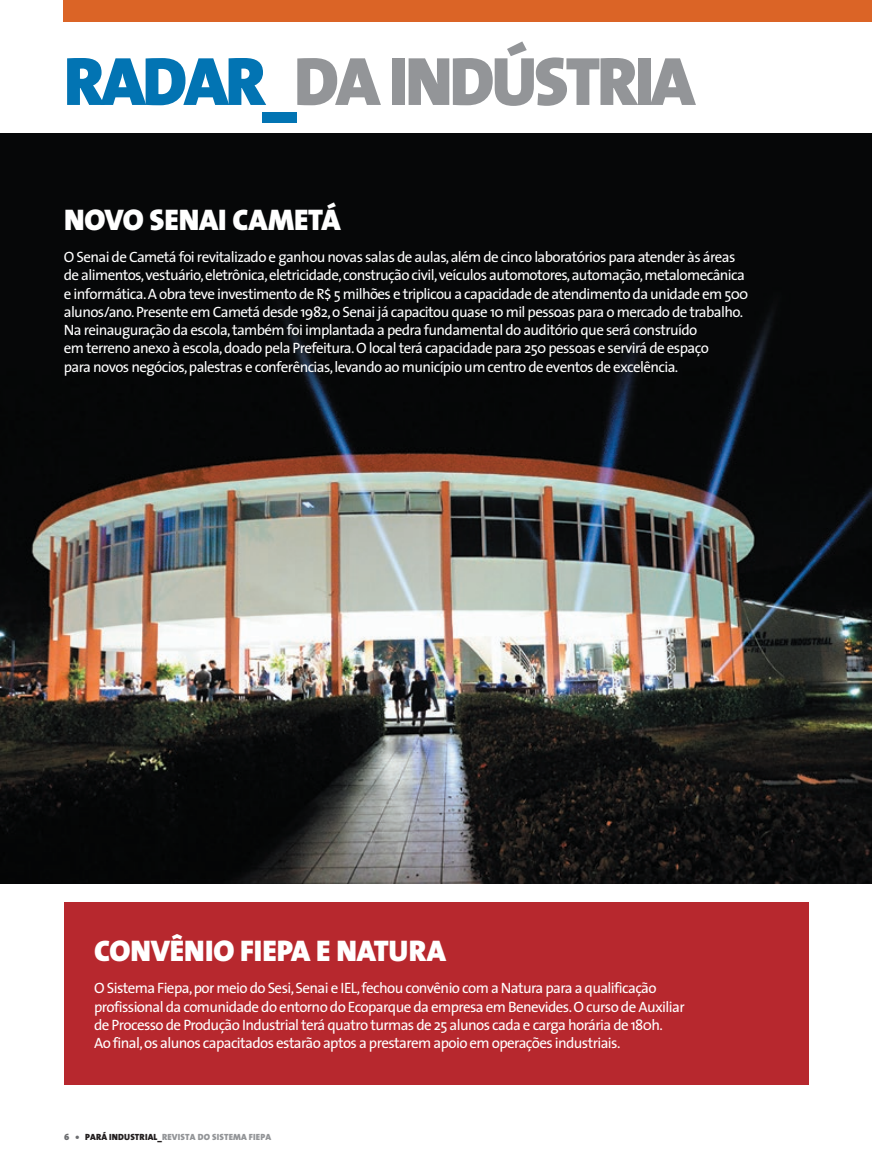
<style>
.page{position:relative;width:872px;height:1170px;background:#fff}
.page>*{position:absolute;margin:0;border:0;box-sizing:border-box;transform-origin:0 0}
.t1{font:900 69px "The Sans";letter-spacing:-.045em;color:#939598}
.t2{font:900 30px "The Sans";letter-spacing:-.005em;color:#fff}
.t3{font:15px/18.3px "The Sans";letter-spacing:-.04em;color:#fff}
.t4{font:900 9px "The Sans";letter-spacing:.015em;color:#939598}
.s1{color:#0274b3}
.s2{color:#6c6d70}
.s3{color:#231f20}
</style>
<div class="page">
<div style="left:64px;top:901px;width:744px;height:183px;background:#b7282e"></div>
<img style="left:0;top:134px;width:872px;height:749px">
<div style="left:64px;top:0;width:808px;height:21px;background:#db6426"></div>
<h1 class="t1" style="left:64px;top:23px;width:633px"><span class="s1">RADAR_</span>DA IN DÚSTRIA</h1>
<h2 class="t2" style="left:64px;top:194px;width:41px">NOVO</h2>
<h2 class="t2" style="left:150px;top:194px;width:189px">SENAI CAMETÁ</h2>
<p class="t3" style="left:64px;top:247px;width:686px">O Senai de Cametá foi revitalizado e ganhou novas salas de aulas, além de cinco laboratórios para atender às áreas de alimentos, vestuário, eletrônica, eletricidade, construção civil, veículos automotores, automação, metalomecânica e informática. A obra teve investimento de R$ 5 milhões e triplicou a capacidade de atendimento da unidade em 500 alunos/ano. Presente em Cametá desde 1982, o Senai já capacitou quase 10 mil pessoas para o mercado de trabalho.<br>Na reinauguração da escola, também foi implantada a pedra fundamental do auditório que será construído<br>em terreno anexo à escola, doado pela Prefeitura. O local terá capacidade para 250 pessoas e servirá de espaço<br>para novos negócios, palestras e conferências, levando ao município um centro de eventos de excelência.</p>
<h2 class="t2" style="left:94px;top:925px;width:37px">CONV</h2>
<h2 class="t2" style="left:170px;top:925px;width:32px">ÊNIO</h2>
<h2 class="t2" style="left:240px;top:925px;width:207px">FIEPA E NATURA</h2>
<p class="t3" style="left:94px;top:978px;width:592px">O Sistema Fiepa, por meio do Sesi, Senai e I EL, fechou convênio com a Natura para a qualificação profissional da comunidade do entorno do Ecoparque da empresa em Benevides. O curso de Auxiliar de Processo de Produção I ndustrial terá quatro turmas de 25 alunos cada e carga horária de 180h.<br>Ao final, os alunos capacitados estarão aptos a prestarem apoio em operações industriais.</p>
<p class="t4" style="left:64px;top:1128px;width:208px"><span class="s2">6 •</span> <span class="s3">PARÁ INDUSTRIAL_</span>REVISTA DO SISTEMA FIEPA</p>
</div>
